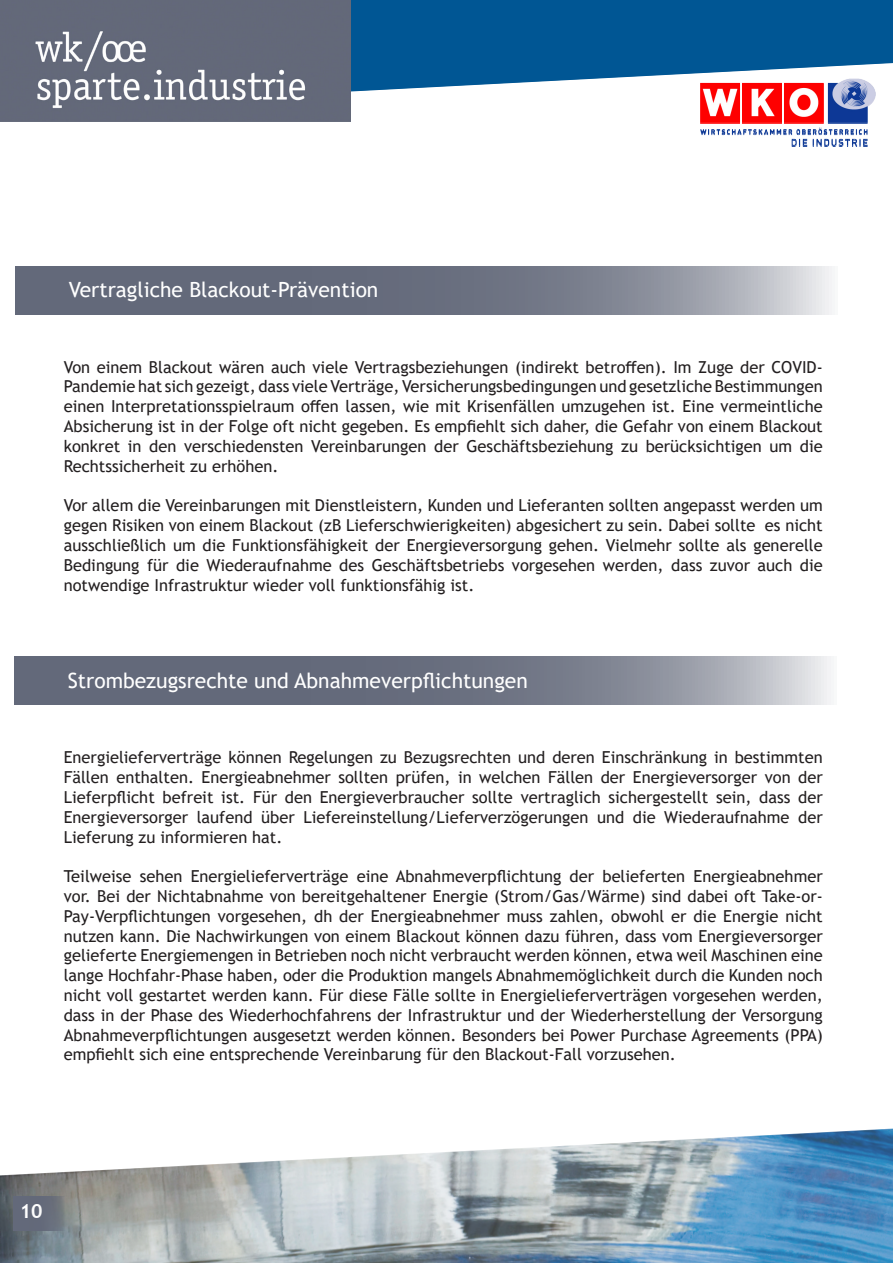
<style>
.page{position:relative;width:893px;height:1263px;background:#fff}
.page>*{position:absolute;margin:0;border:0;box-sizing:border-box;transform-origin:0 0}
.t1{font:21px "Trebuchet MS";color:#fff}
.t2{font:700 19.5px "Trebuchet MS";color:#fff}
.t3{font:16.5px/19.8px "Trebuchet MS";color:#231f20;text-align:justify}
</style>
<div class="page">
<svg style="left:351px;top:0;width:542px;height:113px;fill:#005694"></svg>
<img style="left:0;top:1128px;width:893px;height:135px">
<img style="left:0;top:0;width:351px;height:122px">
<img style="left:701px;top:79px;width:175px;height:67px">
<div style="left:14px;top:1197px;width:51px;height:34px;background:#63697a"></div>
<svg style="left:15px;top:266px;width:817px;height:48px;fill:#676d7d"></svg>
<svg style="left:14px;top:656px;width:817px;height:49px;fill:#676d7d"></svg>
<p class="t1" style="left:69px;top:276px;width:311px">Vertragliche Blackout-Prävention</p>
<p class="t3" style="left:64px;top:357px;width:760px">Von einem Blackout wären auch viele Vertragsbeziehungen (indirekt betroffen). Im Zuge der COVID-Pandemie hat sich gezeigt, dass viele Verträge, Versicherungsbedingungen und gesetzliche Bestimmungen einen Interpretationsspielraum offen lassen, wie mit Krisenfällen umzugehen ist. Eine vermeintliche Absicherung ist in der Folge oft nicht gegeben. Es empfiehlt sich daher, die Gefahr von einem Blackout konkret in den verschiedensten Vereinbarungen der Geschäftsbeziehung zu berücksichtigen um die Rechtssicherheit zu erhöhen.</p>
<p class="t3" style="left:64px;top:495px;width:760px">Vor allem die Vereinbarungen mit Dienstleistern, Kunden und Lieferanten sollten angepasst werden um gegen Risiken von einem Blackout (zB Lieferschwierigkeiten) abgesichert zu sein. Dabei sollte es nicht ausschließlich um die Funktionsfähigkeit der Energieversorgung gehen. Vielmehr sollte als generelle Bedingung für die Wiederaufnahme des Geschäftsbetriebs vorgesehen werden, dass zuvor auch die notwendige Infrastruktur wieder voll funktionsfähig ist.</p>
<p class="t1" style="left:68px;top:667px;width:462px">Strombezugsrechte und Abnahmeverpflichtungen</p>
<p class="t3" style="left:64px;top:747px;width:760px">Energielieferverträge können Regelungen zu Bezugsrechten und deren Einschränkung in bestimmten Fällen enthalten. Energieabnehmer sollten prüfen, in welchen Fällen der Energieversorger von der Lieferpflicht befreit ist. Für den Energieverbraucher sollte vertraglich sichergestellt sein, dass der Energieversorger laufend über Liefereinstellung/Lieferverzögerungen und die Wiederaufnahme der Lieferung zu informieren hat.</p>
<p class="t3" style="left:64px;top:866px;width:760px">Teilweise sehen Energielieferverträge eine Abnahmeverpflichtung der belieferten Energieabnehmer vor. Bei der Nichtabnahme von bereitgehaltener Energie (Strom/Gas/Wärme) sind dabei oft Take-or-Pay-Verpflichtungen vorgesehen, dh der Energieabnehmer muss zahlen, obwohl er die Energie nicht nutzen kann. Die Nachwirkungen von einem Blackout können dazu führen, dass vom Energieversorger gelieferte Energiemengen in Betrieben noch nicht verbraucht werden können, etwa weil Maschinen eine lange Hochfahr-Phase haben, oder die Produktion mangels Abnahmemöglichkeit durch die Kunden noch nicht voll gestartet werden kann. Für diese Fälle sollte in Energielieferverträgen vorgesehen werden, dass in der Phase des Wiederhochfahrens der Infrastruktur und der Wiederherstellung der Versorgung Abnahmeverpflichtungen ausgesetzt werden können. Besonders bei Power Purchase Agreements (PPA) empfiehlt sich eine entsprechende Vereinbarung für den Blackout-Fall vorzusehen.</p>
<p class="t2" style="left:20px;top:1199px;width:24px">10</p>
</div>
